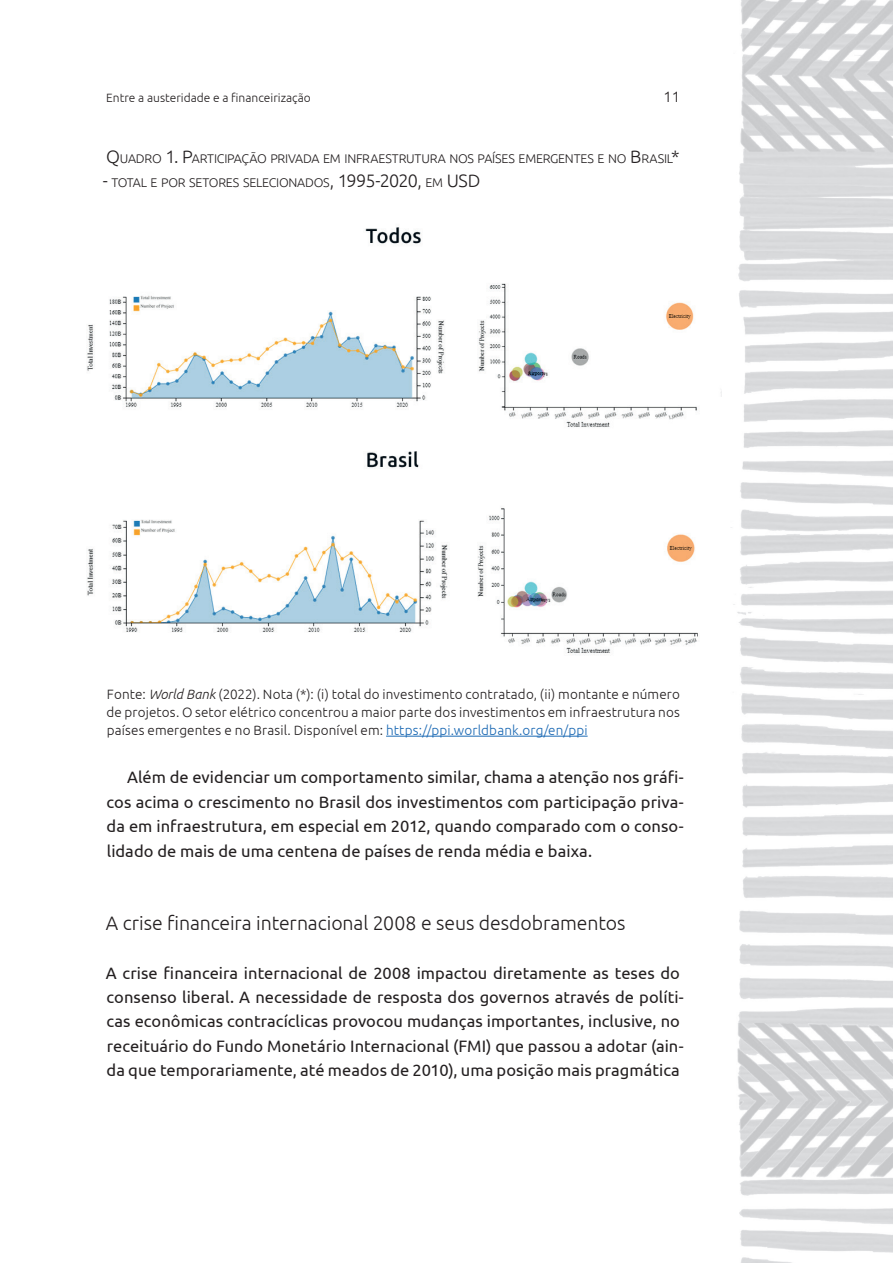
<style>
.page{position:relative;width:893px;height:1263px;background:#fff}
.page>*{position:absolute;margin:0;border:0;box-sizing:border-box;transform-origin:0 0}
.t1{font:300 19.5px "Ubuntu";letter-spacing:-.005em;color:#231f20}
.t2{font:16.5px/24.3px "Ubuntu";letter-spacing:.005em;color:#231f20;text-align:justify}
.t3{font:300 15px "Ubuntu";color:#231f20}
.t4{font:300 13.5px/18px "Ubuntu";letter-spacing:.01em;color:#231f20;text-align:justify}
.t5{font:300 12.6px "Ubuntu";letter-spacing:-.02em;color:#231f20}
.t6{font:300 12px "Ubuntu";color:#231f20}
.s1{font-size:18px}
.s2{font-style:italic}
.s3{color:#1b69b4}
</style>
<div class="page">
<img style="left:721px;top:0;width:172px;height:1263px">
<hr style="left:386px;top:736px;width:202px;height:1px;background:#1b69b4">
<img style="left:87px;top:227px;width:611px;height:428px">
<p class="t6" style="left:106px;top:90px;width:206px">Entre a austeridade e a financeirização</p>
<p class="t3" style="left:663px;top:87px;width:18px">11</p>
<p class="t5" style="left:106px;top:151px;width:575px"><span class="s1">Q</span>UADRO <span class="s1">1. P</span>ARTICIPAÇÃO PRIVADA EM INFRAESTRUTURA NOS PAÍSES EMERGENTES E NO <span class="s1">B</span>RASIL<span class="s1">*</span></p>
<p class="t5" style="left:103px;top:175px;width:379px"><span class="s1">-</span> TOTAL E POR SETORES SELECIONADOS<span class="s1">, 1995-2020,</span> EM <span class="s1">USD</span></p>
<p class="t4" style="left:107px;top:685px;width:575px">Fonte: <span class="s2">World Bank</span> (2022). Nota (*): (i) total do investimento contratado, (ii) montante e número de projetos. O setor elétrico concentrou a maior parte dos investimentos em infraestrutura nos países emergentes e no Brasil. Disponível em: <span class="s3">https://ppi.worldbank.org/en/ppi</span></p>
<p class="t2" style="left:107px;top:765px;width:579px;text-indent:20px">Além de evidenciar um comportamento similar, chama a atenção nos gráfi&shy;cos acima o crescimento no Brasil dos investimentos com participação priva&shy;da em infraestrutura, em especial em 2012, quando comparado com o conso&shy;lidado de mais de uma centena de países de renda média e baixa.</p>
<p class="t1" style="left:106px;top:911px;width:521px">A crise financeira internacional 2008 e seus desdobramentos</p>
<p class="t2" style="left:106px;top:960px;width:580px;text-align:left">A crise financeira internacional de 2008 impactou diretamente as teses do consenso liberal. A necessidade de resposta dos governos através de políti&shy;cas econômicas contracíclicas provocou mudanças importantes, inclusive, no receituário do Fundo Monetário Internacional (FMI) que passou a adotar (ain&shy;da que temporariamente, até meados de 2010), uma posição mais pragmática</p>
</div>
